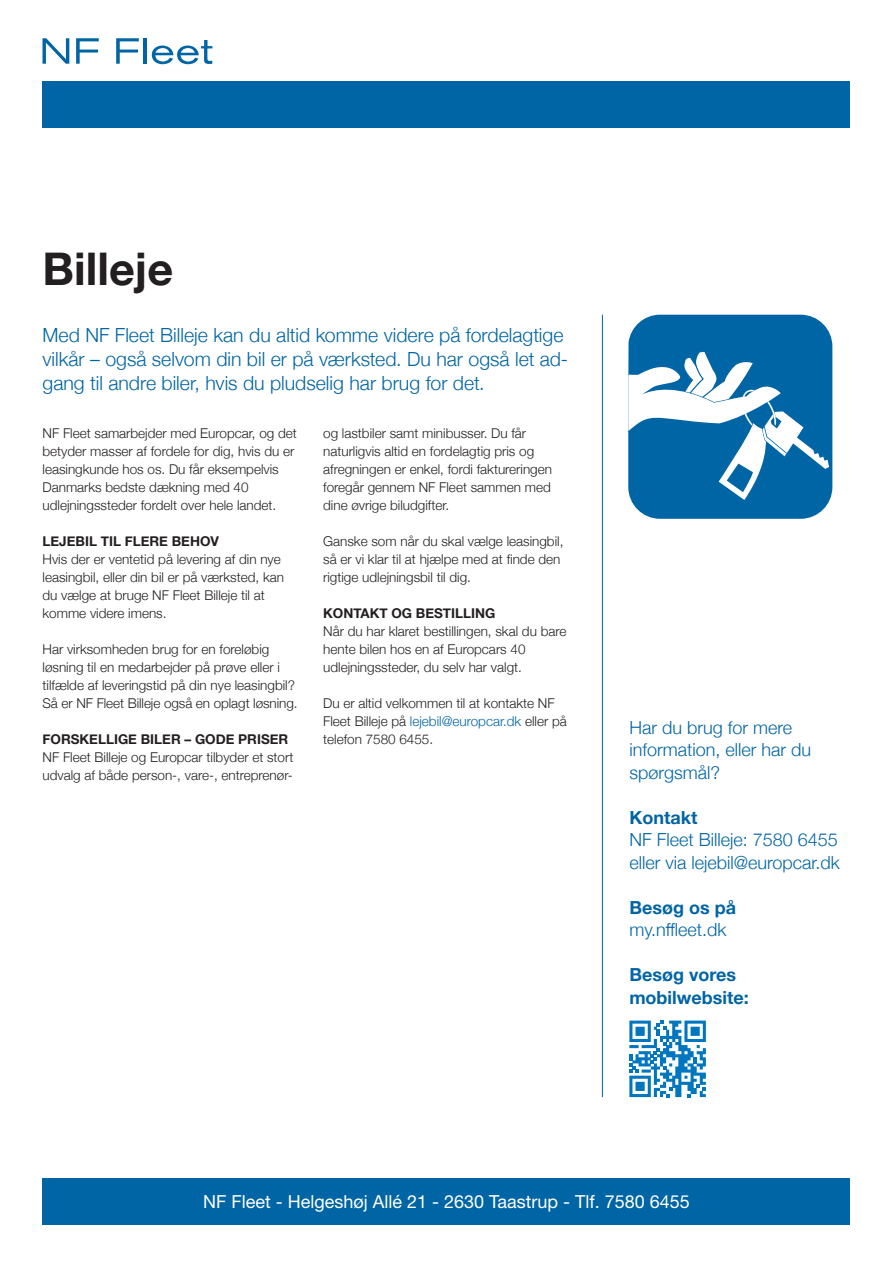
<style>
.page{position:relative;width:893px;height:1263px;background:#fff}
.page>*{position:absolute;margin:0;border:0;box-sizing:border-box;transform-origin:0 0}
.t1{font:700 45px "Helvetica Neue";color:#231f20}
.t2{font:300 19.5px/24px "Helvetica Neue";color:#0065a4}
.t3{font:300 18px/22.5px "Helvetica Neue";color:#0065a4}
.t4{font:18px "Helvetica Neue LT Std";color:#fff}
.t5{font:700 18px/22.5px "Helvetica Neue";color:#0065a4}
.t6{font:300 13.5px/18px "Helvetica Neue";color:#231f20}
.t7{font:700 13.5px "Helvetica Neue";color:#231f20}
.s1{color:#0065a4}
</style>
<div class="page">
<div style="left:43px;top:81px;width:807px;height:47px;background:#0065a4"></div>
<svg style="left:43px;top:38px;width:26px;height:26px"></svg>
<svg style="left:76px;top:38px;width:23px;height:26px"></svg>
<svg style="left:116px;top:38px;width:23px;height:26px"></svg>
<hr style="left:143px;top:38px;width:4px;height:26px;background:#0065a4">
<svg style="left:152px;top:40px;width:60px;height:24px"></svg>
<div style="left:43px;top:1178px;width:807px;height:47px;background:#0065a4"></div>
<hr style="left:602px;top:315px;width:1px;height:782px;background:#0065a4">
<svg style="left:629px;top:1020px;width:77px;height:77px"></svg>
<svg style="left:628px;top:315px;width:204px;height:204px"></svg>
<h1 class="t1" style="left:43px;top:233px;width:132px">Billeje</h1>
<h2 class="t2" style="left:43px;top:322px;width:527px">Med NF Fleet Billeje kan du altid komme videre på fordelagtige vilkår – også selvom din bil er på værksted. Du har også let ad&shy;gang til andre biler, hvis du pludselig har brug for det.</h2>
<p class="t6" style="left:43px;top:424px;width:256px">NF Fleet samarbejder med Europcar, og det betyder masser af fordele for dig, hvis du er leasingkunde hos os. Du får eksempelvis Danmarks bedste dækning med 40 udlejningssteder fordelt over hele landet.</p>
<p class="t7" style="left:43px;top:531px;width:178px">LEJEBIL TIL FLERE BEHOV</p>
<p class="t6" style="left:43px;top:550px;width:243px">Hvis der er ventetid på levering af din nye leasingbil, eller din bil er på værksted, kan du vælge at bruge NF Fleet Billeje til at komme videre imens.</p>
<p class="t6" style="left:43px;top:640px;width:257px">Har virksomheden brug for en foreløbig løsning til en medarbejder på prøve eller i tilfælde af leveringstid på din nye leasingbil?<br>Så er NF Fleet Billeje også en oplagt løsning.</p>
<p class="t7" style="left:43px;top:729px;width:247px">FORSKELLIGE BILER – GODE PRISER</p>
<p class="t6" style="left:43px;top:748px;width:252px">NF Fleet Billeje og Europcar tilbyder et stort udvalg af både person-, vare-, entreprenør-</p>
<p class="t6" style="left:323px;top:424px;width:230px">og lastbiler samt minibusser. Du får naturligvis altid en fordelagtig pris og afregningen er enkel, fordi faktureringen foregår gennem NF Fleet sammen med dine øvrige biludgifter.</p>
<p class="t6" style="left:323px;top:532px;width:242px">Ganske som når du skal vælge leasingbil, så er vi klar til at hjælpe med at finde den rigtige udlejningsbil til dig.</p>
<p class="t7" style="left:323px;top:603px;width:174px">KONTAKT OG BESTILLING</p>
<p class="t6" style="left:323px;top:622px;width:245px">Når du har klaret bestillingen, skal du bare hente bilen hos en af Europcars 40 udlejningssteder, du selv har valgt.</p>
<p class="t6" style="left:323px;top:694px;width:245px">Du er altid velkommen til at kontakte NF<br>Fleet Billeje på <span class="s1">lejebil@europcar.dk</span> eller på telefon 7580 6455.</p>
<h3 class="t3" style="left:629px;top:715px;width:183px">Har du brug for mere information, eller har du spørgsmål?</h3>
<h3 class="t5" style="left:629px;top:806px;width:70px">Kontakt</h3>
<h3 class="t3" style="left:629px;top:827px;width:212px">NF Fleet Billeje: 7580 6455 eller via lejebil@europcar.dk</h3>
<h3 class="t5" style="left:629px;top:896px;width:108px">Besøg os på</h3>
<h3 class="t3" style="left:629px;top:917px;width:99px">my.nffleet.dk</h3>
<h3 class="t5" style="left:629px;top:964px;width:121px">Besøg vores mobilwebsite:</h3>
<h3 class="t4" style="left:203px;top:1190px;width:488px">NF Fleet - Helgeshøj Allé 21 - 2630 Taastrup - Tlf. 7580 6455</h3>
</div>
